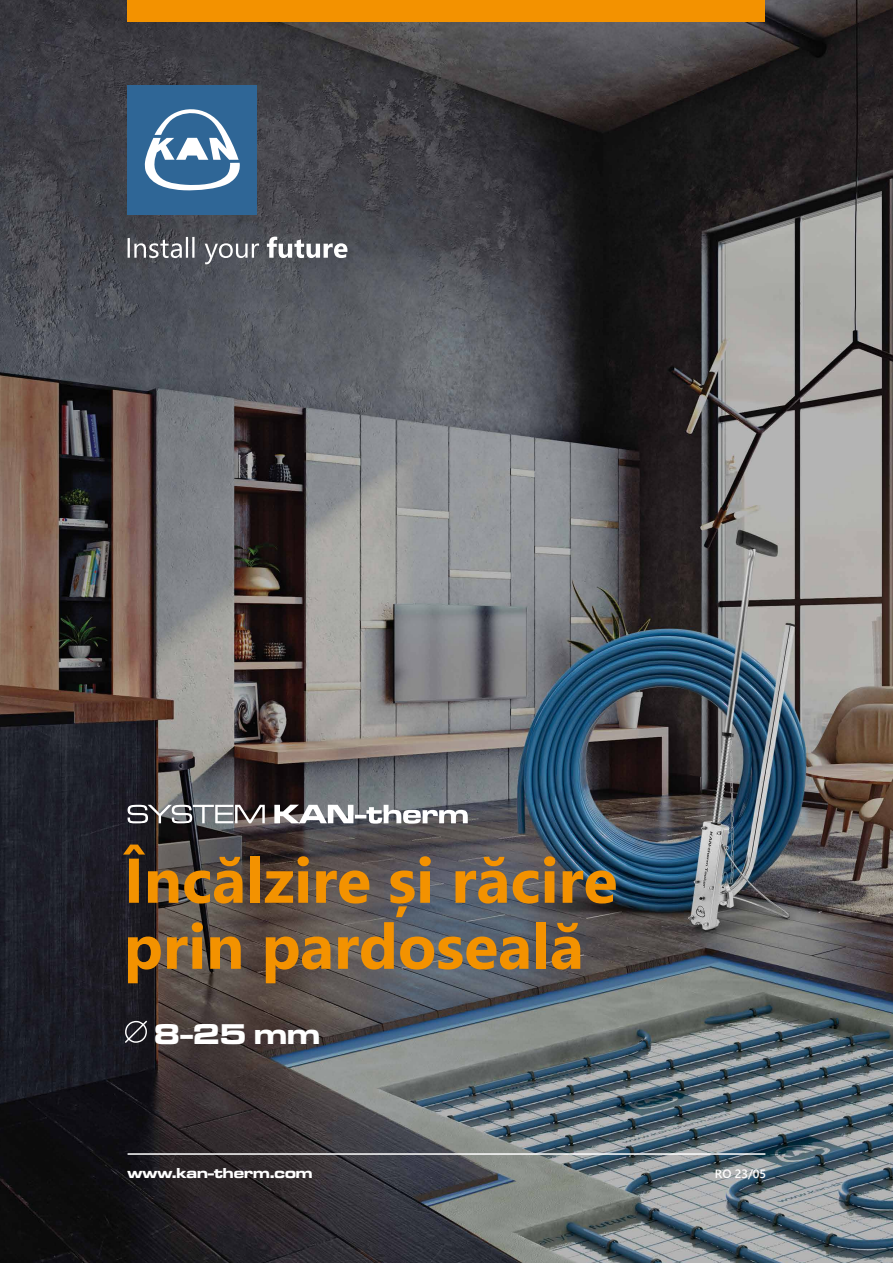
<style>
.page{position:relative;width:893px;height:1263px;background:#fff}
.page>*{position:absolute;margin:0;border:0;box-sizing:border-box;transform-origin:0 0}
.t1{font:700 63px/66px "Segoe UI";color:#f39200}
.t2{font:29.7px "Microgramma D Bol Ext";color:#fff}
.t3{font:15px "Microgramma D Bol Ext";color:#fff}
.t4{font:600 12px "Segoe UI";color:#fff}
</style>
<div class="page">
<img style="left:0;top:0;width:893px;height:1263px">
<hr style="left:128px;top:1153px;width:637px;height:2px;background:#fff">
<div style="left:128px;top:0;width:637px;height:21px;background:#f39200"></div>
<svg style="left:128px;top:805px;width:340px;height:19px"></svg>
<div style="left:128px;top:85px;width:129px;height:130px;background:#2f6696"></div>
<svg style="left:145px;top:109px;width:95px;height:82px"></svg>
<svg style="left:267px;top:237px;width:80px;height:21px"></svg>
<svg style="left:128px;top:237px;width:131px;height:27px;background:#6e7075"></svg>
<svg style="left:125px;top:1020px;width:22px;height:23px"></svg>
<p class="t1" style="left:124px;top:842px;width:495px">Încălzire și răcire prin pardoseală</p>
<p class="t2" style="left:153px;top:1014px;width:168px">8-25 mm</p>
<p class="t3" style="left:128px;top:1163px;width:186px">www.kan-therm.com</p>
<p class="t4" style="left:715px;top:1162px;width:53px">RO 23/05</p>
</div>
